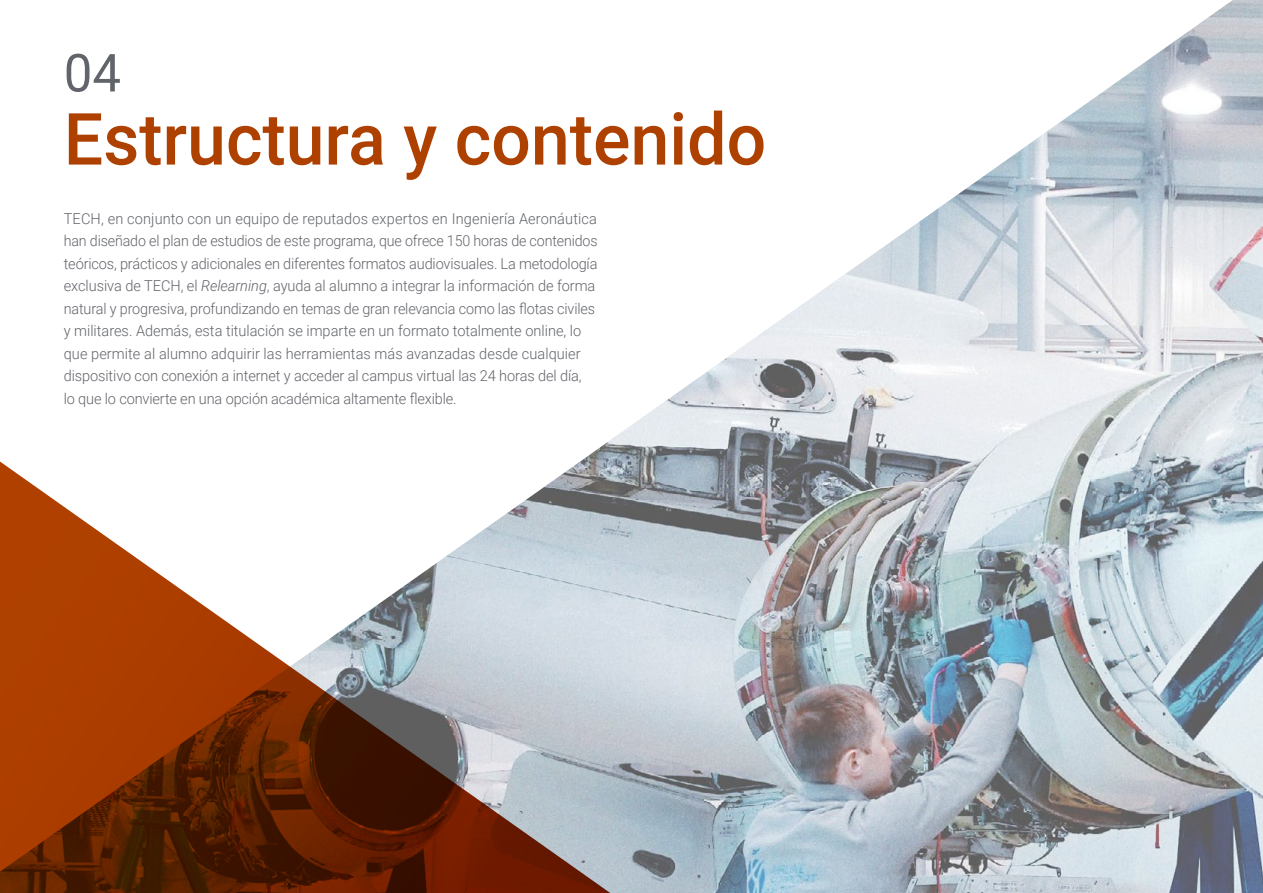
<style>
.page{position:relative;width:1263px;height:893px;background:#fff}
.page>*{position:absolute;margin:0;border:0;box-sizing:border-box;transform-origin:0 0}
.t1{font:500 72px "Roboto";color:#ae4000}
.t2{font:52.5px "Roboto";color:#61646a}
.t3{font:300 15px/22.5px "Roboto";letter-spacing:-.005em;color:#61646a}
.s1{font-style:italic}
</style>
<div class="page">
<img style="left:602px;top:0;width:661px;height:893px">
<svg style="left:0;top:446px;width:640px;height:447px"></svg>
<h2 class="t2" style="left:64px;top:36px;width:59px">04</h2>
<h1 class="t1" style="left:64px;top:89px;width:704px">Estructura y contenido</h1>
<p class="t3" style="left:64px;top:207px;width:535px">TECH, en conjunto con un equipo de reputados expertos en Ingeniería Aeronáutica han diseñado el plan de estudios de este programa, que ofrece 150 horas de contenidos teóricos, prácticos y adicionales en diferentes formatos audiovisuales. La metodología exclusiva de TECH, el <span class="s1">Relearning</span>, ayuda al alumno a integrar la información de forma natural y progresiva, profundizando en temas de gran relevancia como las flotas civiles y militares. Además, esta titulación se imparte en un formato totalmente online, lo que permite al alumno adquirir las herramientas más avanzadas desde cualquier dispositivo con conexión a internet y acceder al campus virtual las 24 horas del día,<br>lo que lo convierte en una opción académica altamente flexible.</p>
</div>
